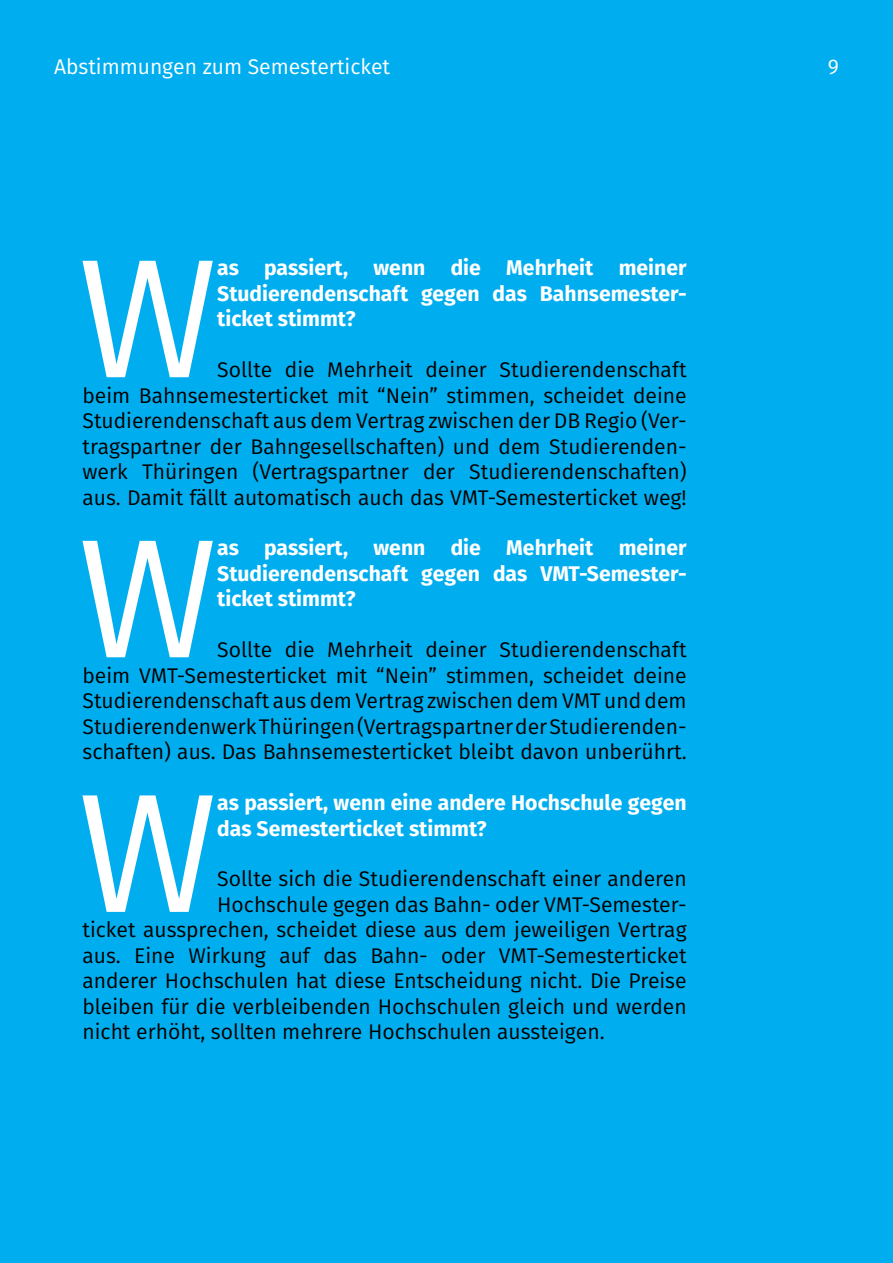
<style>
.page{position:relative;width:893px;height:1263px;background:#00aeef}
.page>*{position:absolute;margin:0;border:0;box-sizing:border-box;transform-origin:0 0}
.t1{font:169.2px "Fira Sans";color:#fff}
.t2{font:21.15px/25.5px "Fira Sans";color:#000}
.t3{font:700 21.15px/25.5px "Fira Sans";color:#fff;text-align:justify}
.t4{font:21.15px "Fira Sans";color:#fff}
</style>
<div class="page">
<p class="t4" style="left:54px;top:51px;width:338px">Abstimmungen zum Semesterticket</p>
<p class="t4" style="left:828px;top:51px;width:13px">9</p>
<h1 class="t1" style="left:78px;top:192px;width:141px">W</h1>
<p class="t3" style="left:217px;top:254px;width:471px">as passiert, wenn die Mehrheit meiner Studierendenschaft gegen das Bahnsemester&shy;ticket stimmt?</p>
<p class="t2" style="left:82px;top:357px;width:606px;text-indent:135px">Sollte die Mehrheit deiner Studierendenschaft beim Bahnsemesterticket mit “Nein” stimmen, scheidet deine Studierendenschaft aus dem Vertrag zwischen der DB Regio (Ver&shy;tragspartner der Bahngesellschaften) und dem Studierenden&shy;werk Thüringen (Vertragspartner der Studierendenschaften) aus. Damit fällt automatisch auch das VMT-Semesterticket weg!</p>
<h1 class="t1" style="left:78px;top:472px;width:141px">W</h1>
<p class="t3" style="left:217px;top:534px;width:471px">as passiert, wenn die Mehrheit meiner Studierendenschaft gegen das VMT-Semester&shy;ticket stimmt?</p>
<p class="t2" style="left:82px;top:637px;width:606px;text-align:justify;text-indent:135px">Sollte die Mehrheit deiner Studierendenschaft beim VMT-Semesterticket mit “Nein” stimmen, scheidet deine Studierendenschaft aus dem Vertrag zwischen dem VMT und dem Studierendenwerk Thüringen (Vertragspartner der Studierenden&shy;schaften) aus. Das Bahnsemesterticket bleibt davon unberührt.</p>
<h1 class="t1" style="left:78px;top:727px;width:141px">W</h1>
<p class="t3" style="left:217px;top:788px;width:471px">as passiert, wenn eine andere Hochschule gegen das Semesterticket stimmt?</p>
<p class="t2" style="left:217px;top:866px;width:471px">Sollte sich die Studierendenschaft einer anderen</p>
<p class="t2" style="left:217px;top:891px;width:468px">Hochschule gegen das Bahn- oder VMT-Semester-</p>
<p class="t2" style="left:82px;top:917px;width:606px">ticket aussprechen, scheidet diese aus dem jeweiligen Vertrag</p>
<p class="t2" style="left:82px;top:942px;width:606px">aus. Eine Wirkung auf das Bahn- oder VMT-Semesterticket</p>
<p class="t2" style="left:82px;top:968px;width:606px">anderer Hochschulen hat diese Entscheidung nicht. Die Preise</p>
<p class="t2" style="left:82px;top:993px;width:606px">bleiben für die verbleibenden Hochschulen gleich und werden</p>
<p class="t2" style="left:82px;top:1018px;width:524px">nicht erhöht, sollten mehrere Hochschulen aussteigen.</p>
</div>
